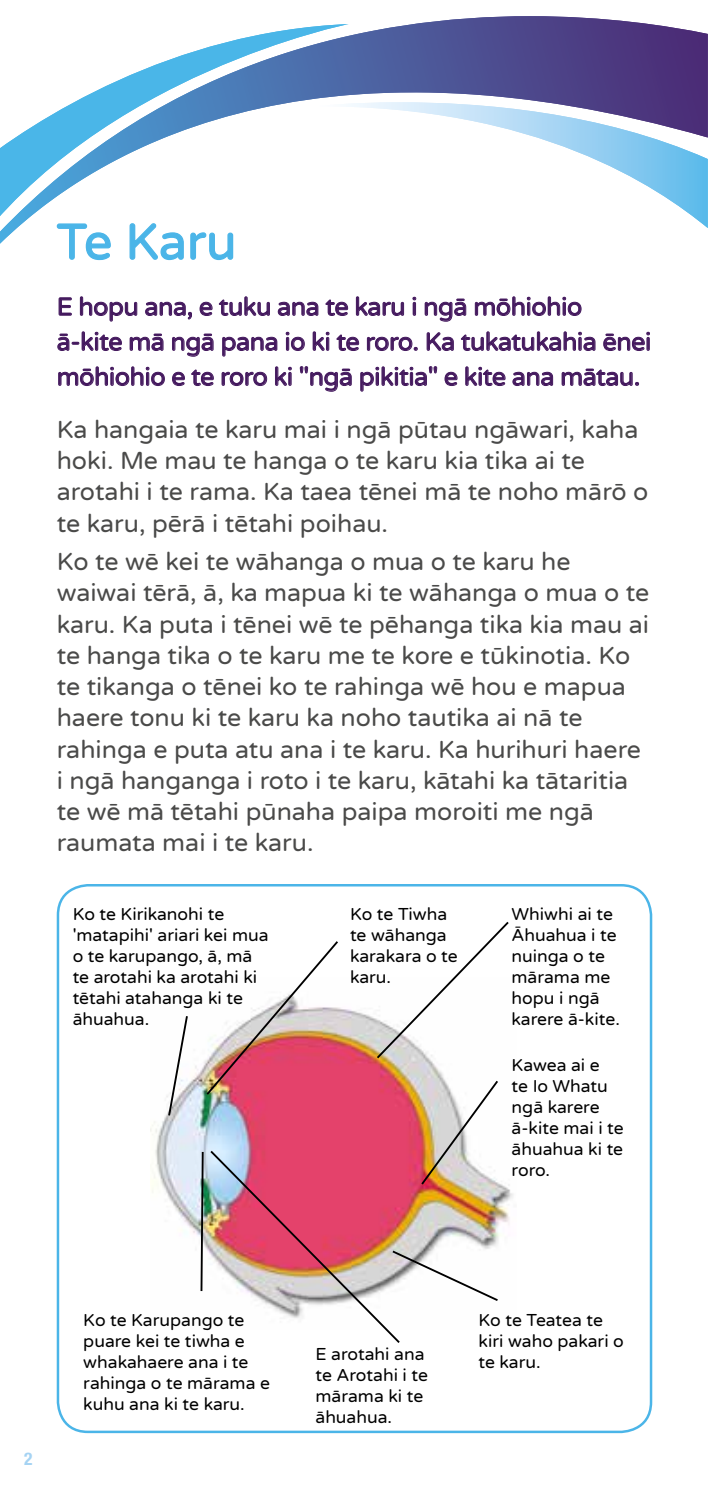
<style>
.page{position:relative;width:709px;height:1489px;background:#fff}
.page>*{position:absolute;margin:0;border:0;box-sizing:border-box;transform-origin:0 0}
.t1{font:50px "Varela Round";color:#4bb5e8}
.t2{font:25px/31.2px "Varela Round";color:#4a4a49}
.t3{font:25px/35px "Varela Round";letter-spacing:-.015em;color:#44195e}
.t4{font:17.5px/21px "Varela Round";color:#000}
.t5{font:700 condensed 17.5px "Helvetica Neue";color:#a5d3f3}
</style>
<div class="page">
<svg style="left:0;top:16px;width:707px;height:228px"></svg>
<svg style="left:315px;top:102px;width:392px;height:126px"></svg>
<img style="left:150px;top:1066px;width:363px;height:169px">
<svg style="left:56px;top:222px;width:56px;height:39px"></svg>
<svg style="left:129px;top:222px;width:105px;height:39px"></svg>
<svg style="left:59px;top:297px;width:13px;height:19px"></svg>
<svg style="left:80px;top:296px;width:57px;height:26px"></svg>
<svg style="left:145px;top:302px;width:47px;height:17px"></svg>
<svg style="left:200px;top:302px;width:13px;height:14px"></svg>
<svg style="left:219px;top:296px;width:51px;height:20px"></svg>
<svg style="left:278px;top:302px;width:40px;height:14px"></svg>
<svg style="left:325px;top:299px;width:23px;height:17px"></svg>
<svg style="left:356px;top:296px;width:48px;height:20px"></svg>
<svg style="left:412px;top:297px;width:4px;height:19px"></svg>
<svg style="left:424px;top:298px;width:42px;height:24px"></svg>
<svg style="left:475px;top:296px;width:106px;height:20px"></svg>
<svg style="left:57px;top:331px;width:65px;height:20px"></svg>
<svg style="left:130px;top:333px;width:34px;height:18px"></svg>
<svg style="left:172px;top:333px;width:42px;height:24px"></svg>
<svg style="left:222px;top:337px;width:55px;height:20px"></svg>
<svg style="left:286px;top:332px;width:19px;height:19px"></svg>
<svg style="left:313px;top:331px;width:16px;height:20px"></svg>
<svg style="left:336px;top:334px;width:23px;height:17px"></svg>
<svg style="left:367px;top:336px;width:51px;height:15px"></svg>
<svg style="left:426px;top:332px;width:28px;height:19px"></svg>
<svg style="left:461px;top:331px;width:134px;height:20px"></svg>
<svg style="left:603px;top:332px;width:47px;height:19px"></svg>
<svg style="left:58px;top:366px;width:107px;height:20px"></svg>
<svg style="left:172px;top:372px;width:13px;height:14px"></svg>
<svg style="left:191px;top:369px;width:23px;height:17px"></svg>
<svg style="left:221px;top:371px;width:46px;height:15px"></svg>
<svg style="left:275px;top:366px;width:17px;height:20px"></svg>
<svg style="left:300px;top:366px;width:52px;height:26px"></svg>
<svg style="left:360px;top:366px;width:77px;height:26px"></svg>
<svg style="left:444px;top:372px;width:13px;height:14px"></svg>
<svg style="left:465px;top:366px;width:40px;height:20px"></svg>
<svg style="left:512px;top:372px;width:41px;height:14px"></svg>
<svg style="left:561px;top:368px;width:78px;height:18px"></svg>
<svg style="left:167px;top:1016px;width:22px;height:101px"></svg>
<img style="left:199px;top:921px;width:311px;height:422px">
<h1 class="t1" style="left:57px;top:208px;width:181px">Te Karu</h1>
<p class="t3" style="left:57px;top:288px;width:596px">E hopu ana, e tuku ana te karu i ngā mōhiohio ā-kite mā ngā pana io ki te roro. Ka tukatukahia ēnei mōhiohio e te roro ki "ngā pikitia" e kite ana mātau.</p>
<p class="t2" style="left:57px;top:413px;width:593px">Ka hangaia te karu mai i ngā pūtau ngāwari, kaha hoki. Me mau te hanga o te karu kia tika ai te arotahi i te rama. Ka taea tēnei mā te noho mārō o te karu, pērā i tētahi poihau.</p>
<p class="t2" style="left:57px;top:545px;width:594px">Ko te wē kei te wāhanga o mua o te karu he waiwai tērā, ā, ka mapua ki te wāhanga o mua o te karu. Ka puta i tēnei wē te pēhanga tika kia mau ai te hanga tika o te karu me te kore e tūkinotia. Ko te tikanga o tēnei ko te rahinga wē hou e mapua haere tonu ki te karu ka noho tautika ai nā te rahinga e puta atu ana i te karu. Ka hurihuri haere i ngā hanganga i roto i te karu, kātahi ka tātaritia te wē mā tētahi pūnaha paipa moroiti me ngā raumata mai i te karu.</p>
<p class="t4" style="left:73px;top:903px;width:197px">Ko te Kirikanohi te 'matapihi' ariari kei mua o te karupango, ā, mā te arotahi ka arotahi ki tētahi atahanga ki te āhuahua.</p>
<p class="t4" style="left:511px;top:903px;width:110px">Whiwhi ai te<br>Āhuahua i te nuinga o te mārama me hopu i ngā karere ā-kite.</p>
<p class="t4" style="left:511px;top:1054px;width:114px">Kawea ai e<br>te Io Whatu ngā karere ā-kite mai i te āhuahua ki te roro.</p>
<p class="t4" style="left:350px;top:903px;width:109px">Ko te Tiwha te wāhanga karakara o te karu.</p>
<p class="t5" style="left:24px;top:1447px;width:10px">2</p>
<p class="t4" style="left:83px;top:1309px;width:188px">Ko te Karupango te puare kei te tiwha e whakahaere ana i te rahinga o te mārama e kuhu ana ki te karu.</p>
<p class="t4" style="left:315px;top:1342px;width:114px">E arotahi ana te Arotahi i te mārama ki te āhuahua.</p>
<p class="t4" style="left:478px;top:1309px;width:147px">Ko te Teatea te kiri waho pakari o te karu.</p>
</div>
